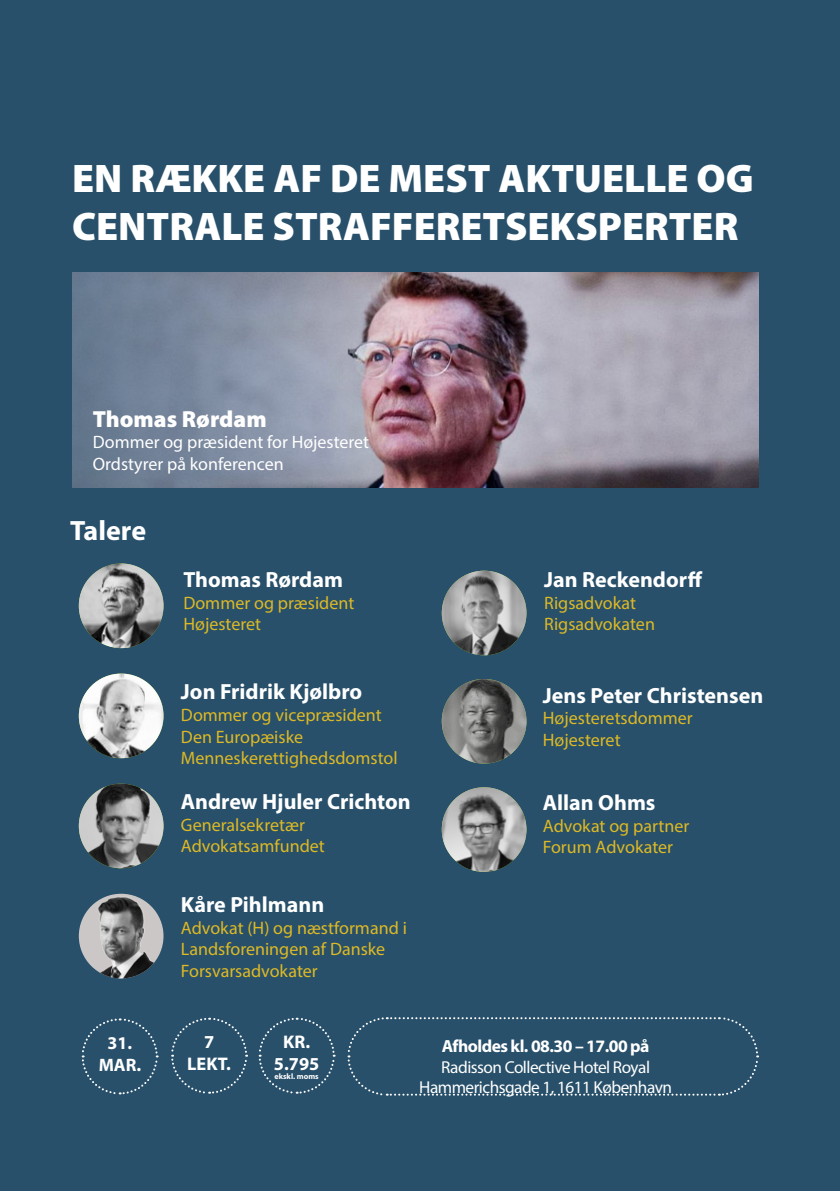
<style>
.page{position:relative;width:840px;height:1191px;background:#fff}
.page>*{position:absolute;margin:0;border:0;box-sizing:border-box;transform-origin:0 0}
.Brødtekst{font:900 40px/48px "Myriad Pro";color:#fff}
.Rubrik{font:700 28px "Myriad Pro";color:#fff}
.t1{font:900 23.4px "Myriad Pro";color:#fff}
.ny_taler_info{font:700 22px "Myriad Pro";color:#fff}
.Ny_taler{font:700 22px "Myriad Pro";color:#fff}
.t2{font:700 18.4px/22px "Myriad Pro";color:#fff;text-align:center}
.ny_taler_info-2{font:18px/21.6px "Myriad Pro";color:#ddb925}
.t3{font:18px/21.6px "Myriad Pro";color:#fff}
.Ny_taler-2{font:18px "Myriad Pro";color:#ddb925}
.t4{font:700 18px "Myriad Pro";color:#fff}
.t5{font:700 17.6px "Myriad Pro";letter-spacing:-.03em;color:#fff}
.t6{font:17.2px/20.8px "Myriad Pro";letter-spacing:-.03em;color:#fff;text-align:center}
.t7{font:700 8px "Myriad Pro";color:#fff}
.s1{font-size:18.4px}
</style>
<div class="page">
<div style="left:0;top:0;width:839px;height:1191px;background:#28506a"></div>
<img style="left:72px;top:272px;width:685px;height:215px">
<img style="left:79px;top:673px;width:84px;height:85px;border-radius:42px">
<img style="left:79px;top:783px;width:84px;height:85px;border-radius:42px">
<img style="left:79px;top:893px;width:84px;height:85px;border-radius:42px">
<img style="left:441px;top:679px;width:85px;height:84px;border-radius:42px">
<img style="left:441px;top:787px;width:85px;height:85px;border-radius:42px">
<img style="left:79px;top:563px;width:84px;height:85px;border-radius:42px">
<img style="left:441px;top:570px;width:85px;height:85px;border-radius:42px">
<svg style="left:81px;top:1018px;width:78px;height:77px"></svg>
<svg style="left:171px;top:1017px;width:77px;height:77px"></svg>
<svg style="left:258px;top:1017px;width:77px;height:77px"></svg>
<svg style="left:347px;top:1017px;width:411px;height:79px"></svg>
<p class="Brødtekst" style="left:72px;top:153px;width:682px">EN RÆKKE AF DE MEST AKTUELLE OG<br>CENTRALE STRAFFERETSEKSPERTER</p>
<p class="t1" style="left:93px;top:403px;width:175px">Thomas Rørdam</p>
<p class="t3" style="left:93px;top:431px;width:278px">Dommer og præsident for Højesteret<br>Ordstyrer på konferencen</p>
<p class="Rubrik" style="left:70px;top:512px;width:77px">Talere</p>
<p class="t4" style="left:107px;top:1030px;width:26px">31.</p>
<p class="t4" style="left:99px;top:1052px;width:44px">MAR<span class="s1">.</span></p>
<p class="ny_taler_info" style="left:183px;top:565px;width:161px">Thomas Rørdam</p>
<p class="ny_taler_info-2" style="left:183px;top:591px;width:172px">Dommer og præsident</p>
<p class="ny_taler_info-2" style="left:183px;top:613px;width:79px">Højesteret</p>
<p class="ny_taler_info" style="left:181px;top:677px;width:183px">Jon Fridrik Kjølbro</p>
<p class="ny_taler_info-2" style="left:181px;top:704px;width:202px">Dommer og vicepræsident</p>
<p class="ny_taler_info-2" style="left:181px;top:725px;width:218px">Den Europæiske<br>Menneskerettighedsdomstol</p>
<p class="ny_taler_info" style="left:181px;top:787px;width:231px">Andrew Hjuler Crichton</p>
<p class="ny_taler_info-2" style="left:181px;top:813px;width:145px">Generalsekretær<br>Advokatsamfundet</p>
<p class="ny_taler_info" style="left:181px;top:890px;width:145px">Kåre Pihlmann</p>
<p class="ny_taler_info-2" style="left:181px;top:916px;width:227px">Advokat (H) og næstformand i</p>
<p class="ny_taler_info-2" style="left:181px;top:938px;width:206px">Landsforeningen af Danske<br>Forsvarsadvokater</p>
<p class="Ny_taler" style="left:544px;top:565px;width:159px">Jan Reckendorff</p>
<p class="Ny_taler-2" style="left:544px;top:591px;width:93px">Rigsadvokat</p>
<p class="Ny_taler-2" style="left:544px;top:613px;width:112px">Rigsadvokaten</p>
<p class="ny_taler_info" style="left:542px;top:681px;width:222px">Jens Peter Christensen</p>
<p class="ny_taler_info-2" style="left:542px;top:707px;width:151px">Højesteretsdommer<br>Højesteret</p>
<p class="ny_taler_info" style="left:542px;top:788px;width:114px">Allan Ohms</p>
<p class="ny_taler_info-2" style="left:542px;top:814px;width:148px">Advokat og partner<br>Forum Advokater</p>
<p class="t2" style="left:283px;top:1030px;width:28px">KR.</p>
<p class="t2" style="left:274px;top:1051px;width:47px">5.795</p>
<p class="t7" style="left:274px;top:1071px;width:46px">ekskl. moms</p>
<p class="t2" style="left:187px;top:1030px;width:45px">7<br>LEKT.</p>
<p class="t5" style="left:441px;top:1034px;width:209px">Afholdes kl. 08.30 – 17.00 på</p>
<p class="t6" style="left:419px;top:1056px;width:254px">Radisson Collective Hotel Royal<br>Hammerichsgade 1, 1611 København</p>
</div>
